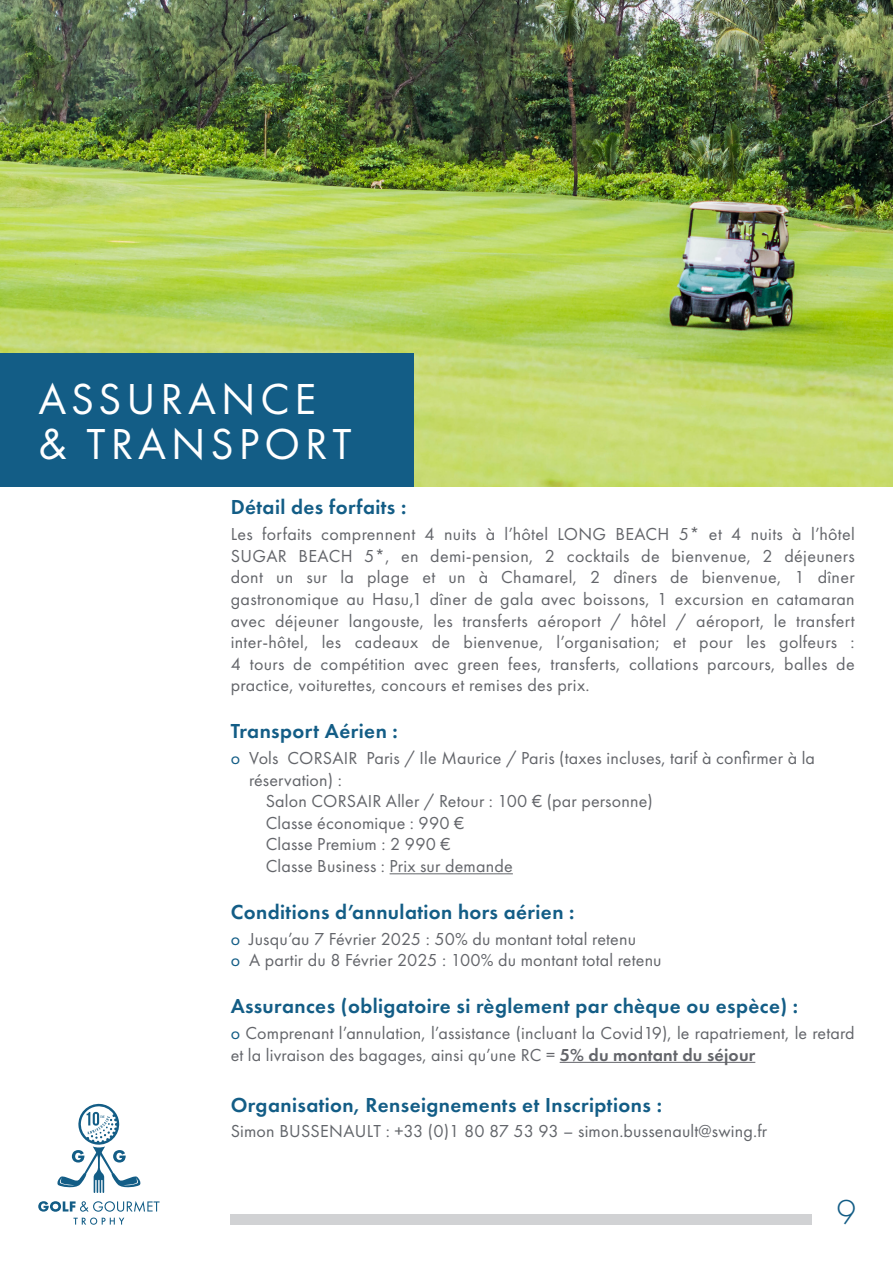
<style>
.page{position:relative;width:893px;height:1263px;background:#fff}
.page>*{position:absolute;margin:0;border:0;box-sizing:border-box;transform-origin:0 0}
.t1{font:45px/45px "Futura PT";letter-spacing:.11em;color:#fff}
.t2{font:300 36px "Futura PT";color:#135d86}
.t3{font:600 21px "Futura PT";letter-spacing:.02em;color:#135d86}
.t4{font:18px/21.6px "Futura PT";letter-spacing:.01em;color:#63656a}
.t5{font:18px "Futura PT";letter-spacing:.01em;color:#62656a}
.s1{color:#135d86}
.s2{font-weight:600}
</style>
<div class="page">
<hr style="left:390px;top:873px;width:123px;height:1px;background:#63656a">
<hr style="left:560px;top:1062px;width:195px;height:1px;background:#63656a">
<img style="left:0;top:0;width:893px;height:487px">
<div style="left:231px;top:1214px;width:581px;height:11px;background:#d1d2d4"></div>
<div style="left:0;top:353px;width:414px;height:134px;background:#135d86"></div>
<svg style="left:38px;top:1201px;width:122px;height:24px"></svg>
<svg style="left:57px;top:1103px;width:84px;height:90px"></svg>
<p class="t1" style="left:38px;top:377px;width:315px">ASSURANCE &amp; TRANSPORT</p>
<p class="t3" style="left:231px;top:494px;width:177px">Détail des forfaits :</p>
<p class="t4" style="left:231px;top:523px;width:626px;text-align:justify">Les forfaits comprennent 4 nuits à l’hôtel LONG BEACH 5* et 4 nuits à l’hôtel SUGAR BEACH 5*, en demi-pension, 2 cocktails de bienvenue, 2 déjeuners dont un sur la plage et un à Chamarel, 2 dîners de bienvenue, 1 dîner gastronomique au Hasu,1 dîner de gala avec boissons, 1 excursion en catamaran avec déjeuner langouste, les transferts aéroport / hôtel / aéroport, le transfert inter-hôtel, les cadeaux de bienvenue, l’organisation; et pour les golfeurs :<br>4 tours de compétition avec green fees, transferts, collations parcours, balles de practice, voiturettes, concours et remises des prix.</p>
<p class="t3" style="left:231px;top:718px;width:169px">Transport Aérien :</p>
<p class="t4" style="left:249px;top:747px;width:567px;text-indent:-18px"><span class="s1">o</span> Vols CORSAIR Paris / Ile Maurice / Paris (taxes incluses, tarif à confirmer à la réservation) :</p>
<p class="t4" style="left:266px;top:790px;width:389px">Salon CORSAIR Aller / Retour : 100 € (par personne)</p>
<p class="t4" style="left:266px;top:812px;width:200px">Classe économique : 990 €</p>
<p class="t4" style="left:266px;top:833px;width:187px">Classe Premium : 2 990 €</p>
<p class="t4" style="left:266px;top:855px;width:248px">Classe Business : Prix sur demande</p>
<p class="t3" style="left:231px;top:899px;width:345px">Conditions d’annulation hors aérien :</p>
<p class="t4" style="left:231px;top:928px;width:407px"><span class="s1">o</span> Jusqu’au 7 Février 2025 : 50% du montant total retenu</p>
<p class="t4" style="left:231px;top:949px;width:432px"><span class="s1">o</span> A partir du 8 Février 2025 : 100% du montant total retenu</p>
<p class="t3" style="left:231px;top:993px;width:569px">Assurances (obligatoire si règlement par chèque ou espèce) :</p>
<p class="t4" style="left:231px;top:1022px;width:625px"><span class="s1">o</span> Comprenant l’annulation, l’assistance (incluant la Covid19), le rapatriement, le retard et la livraison des bagages, ainsi qu’une RC = <span class="s2">5% du montant du séjour</span></p>
<p class="t3" style="left:231px;top:1091px;width:433px">Organisation, Renseignements et Inscriptions :</p>
<p class="t5" style="left:231px;top:1121px;width:538px">Simon BUSSENAULT : +33 (0)1 80 87 53 93 – simon.bussenault@swing.fr</p>
<p class="t2" style="left:836px;top:1192px;width:21px">9</p>
</div>
